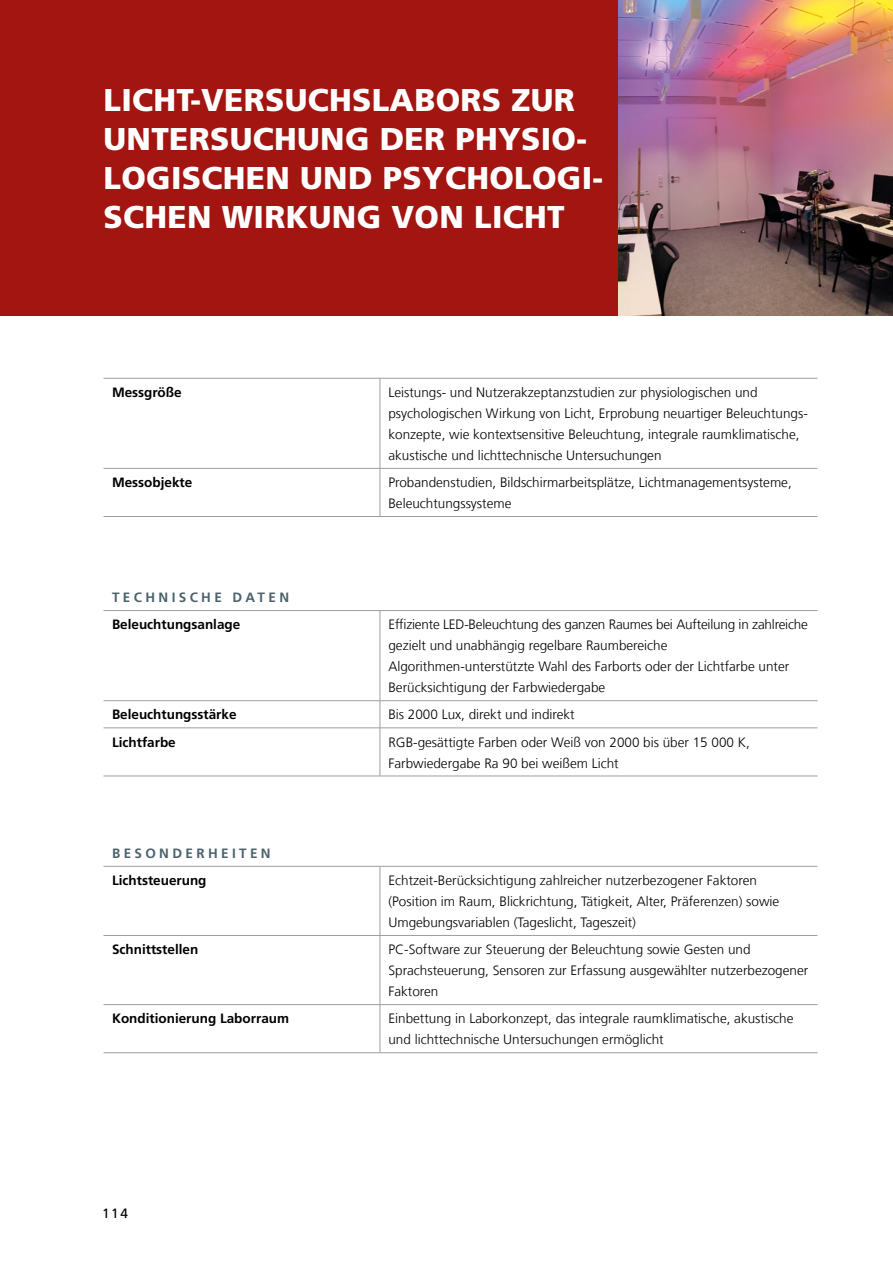
<style>
.page{position:relative;width:893px;height:1263px;background:#fff}
.page>*{position:absolute;margin:0;border:0;box-sizing:border-box;transform-origin:0 0}
.t1{font:900 31.5px/39px "Frutiger LT Com";letter-spacing:.01em;color:#fff}
.t2{font:300 13.5px/21px "Frutiger LT Com";color:#000}
.t3{font:700 13.5px "Frutiger LT Com";color:#000}
.t4{font:700 13.5px "Frutiger LT Com";letter-spacing:.25em;color:#4c626c}
.t5{font:13.5px "Frutiger LT Com";color:#000}
</style>
<div class="page">
<div style="left:0;top:0;width:893px;height:315px;background:#a21510"></div>
<hr style="left:104px;top:866px;width:276px;height:1px;background:#9d9d9c">
<hr style="left:380px;top:866px;width:437px;height:1px;background:#9d9d9c">
<hr style="left:380px;top:866px;width:1px;height:69px;background:#9d9d9c">
<hr style="left:104px;top:935px;width:276px;height:1px;background:#9d9d9c">
<hr style="left:380px;top:935px;width:437px;height:1px;background:#9d9d9c">
<hr style="left:380px;top:936px;width:1px;height:68px;background:#9d9d9c">
<hr style="left:104px;top:1004px;width:276px;height:1px;background:#9d9d9c">
<hr style="left:380px;top:1004px;width:437px;height:1px;background:#9d9d9c">
<hr style="left:380px;top:1005px;width:1px;height:47px;background:#9d9d9c">
<hr style="left:104px;top:1052px;width:276px;height:1px;background:#9d9d9c">
<hr style="left:380px;top:1052px;width:437px;height:1px;background:#9d9d9c">
<hr style="left:104px;top:610px;width:276px;height:1px;background:#9d9d9c">
<hr style="left:380px;top:610px;width:437px;height:1px;background:#9d9d9c">
<hr style="left:380px;top:611px;width:1px;height:89px;background:#9d9d9c">
<hr style="left:104px;top:700px;width:276px;height:1px;background:#9d9d9c">
<hr style="left:380px;top:700px;width:437px;height:1px;background:#9d9d9c">
<svg style="left:380px;top:701px;width:1px;height:27px"></svg>
<hr style="left:104px;top:728px;width:276px;height:1px;background:#9d9d9c">
<hr style="left:380px;top:728px;width:437px;height:1px;background:#9d9d9c">
<hr style="left:380px;top:728px;width:1px;height:48px;background:#9d9d9c">
<hr style="left:104px;top:776px;width:276px;height:1px;background:#9d9d9c">
<hr style="left:380px;top:776px;width:437px;height:1px;background:#9d9d9c">
<hr style="left:104px;top:378px;width:276px;height:1px;background:#9d9d9c">
<hr style="left:104px;top:468px;width:276px;height:1px;background:#9d9d9c">
<hr style="left:104px;top:516px;width:276px;height:1px;background:#9d9d9c">
<hr style="left:380px;top:378px;width:437px;height:1px;background:#9d9d9c">
<hr style="left:380px;top:378px;width:1px;height:90px;background:#9d9d9c">
<hr style="left:380px;top:468px;width:437px;height:1px;background:#9d9d9c">
<hr style="left:380px;top:469px;width:1px;height:47px;background:#9d9d9c">
<hr style="left:380px;top:516px;width:437px;height:1px;background:#9d9d9c">
<img style="left:619px;top:0;width:274px;height:315px">
<h1 class="t1" style="left:104px;top:80px;width:501px">LICHT-VERSUCHSLABORS ZUR<br>UNTERSUCHUNG DER PHYSIO-<br>LOGISCHEN UND PSYCHOLOGI-<br>SCHEN WIRKUNG VON LICHT</h1>
<p class="t3" style="left:112px;top:384px;width:71px">Messgröße</p>
<p class="t2" style="left:388px;top:382px;width:421px">Leistungs- und Nutzerakzeptanzstudien zur physiologischen und psychologischen Wirkung von Licht, Erprobung neuartiger Beleuchtungs&shy;konzepte, wie kontextsensitive Beleuchtung, integrale raumklimatische, akustische und lichttechnische Untersuchungen</p>
<p class="t3" style="left:112px;top:474px;width:82px">Messobjekte</p>
<p class="t2" style="left:388px;top:472px;width:405px">Probandenstudien, Bildschirmarbeitsplätze, Lichtmanagementsysteme,<br>Beleuchtungssysteme</p>
<p class="t4" style="left:112px;top:589px;width:179px">TECHNISCHE DATEN</p>
<p class="t3" style="left:112px;top:617px;width:130px">Beleuchtungsanlage</p>
<p class="t2" style="left:388px;top:614px;width:421px">Effiziente LED-Beleuchtung des ganzen Raumes bei Aufteilung in zahlreiche gezielt und unabhängig regelbare Raumbereiche Algorithmen-unterstützte Wahl des Farborts oder der Lichtfarbe unter Berücksichtigung der Farbwiedergabe</p>
<p class="t3" style="left:112px;top:707px;width:126px">Beleuchtungsstärke</p>
<p class="t2" style="left:388px;top:704px;width:188px">Bis 2000 Lux, direkt und indirekt</p>
<p class="t3" style="left:112px;top:734px;width:65px">Lichtfarbe</p>
<p class="t2" style="left:388px;top:731px;width:363px">RGB-gesättigte Farben oder Weiß von 2000 bis über 15 000 K,<br>Farbwiedergabe Ra 90 bei weißem Licht</p>
<p class="t4" style="left:112px;top:845px;width:160px">BESONDERHEITEN</p>
<p class="t3" style="left:112px;top:872px;width:96px">Lichtsteuerung</p>
<p class="t2" style="left:388px;top:870px;width:392px">Echtzeit-Berücksichtigung zahlreicher nutzerbezogener Faktoren (Position im Raum, Blickrichtung, Tätigkeit, Alter, Präferenzen) sowie<br>Umgebungsvariablen (Tageslicht, Tageszeit)</p>
<p class="t3" style="left:112px;top:941px;width:88px">Schnittstellen</p>
<p class="t2" style="left:388px;top:939px;width:421px">PC-Software zur Steuerung der Beleuchtung sowie Gesten und<br>Sprachsteuerung, Sensoren zur Erfassung ausgewählter nutzerbezogener<br>Faktoren</p>
<p class="t3" style="left:112px;top:1011px;width:179px">Konditionierung Laborraum</p>
<p class="t2" style="left:388px;top:1008px;width:407px">Einbettung in Laborkonzept, das integrale raumklimatische, akustische und lichttechnische Untersuchungen ermöglicht</p>
<p class="t5" style="left:102px;top:1205px;width:27px">114</p>
</div>
